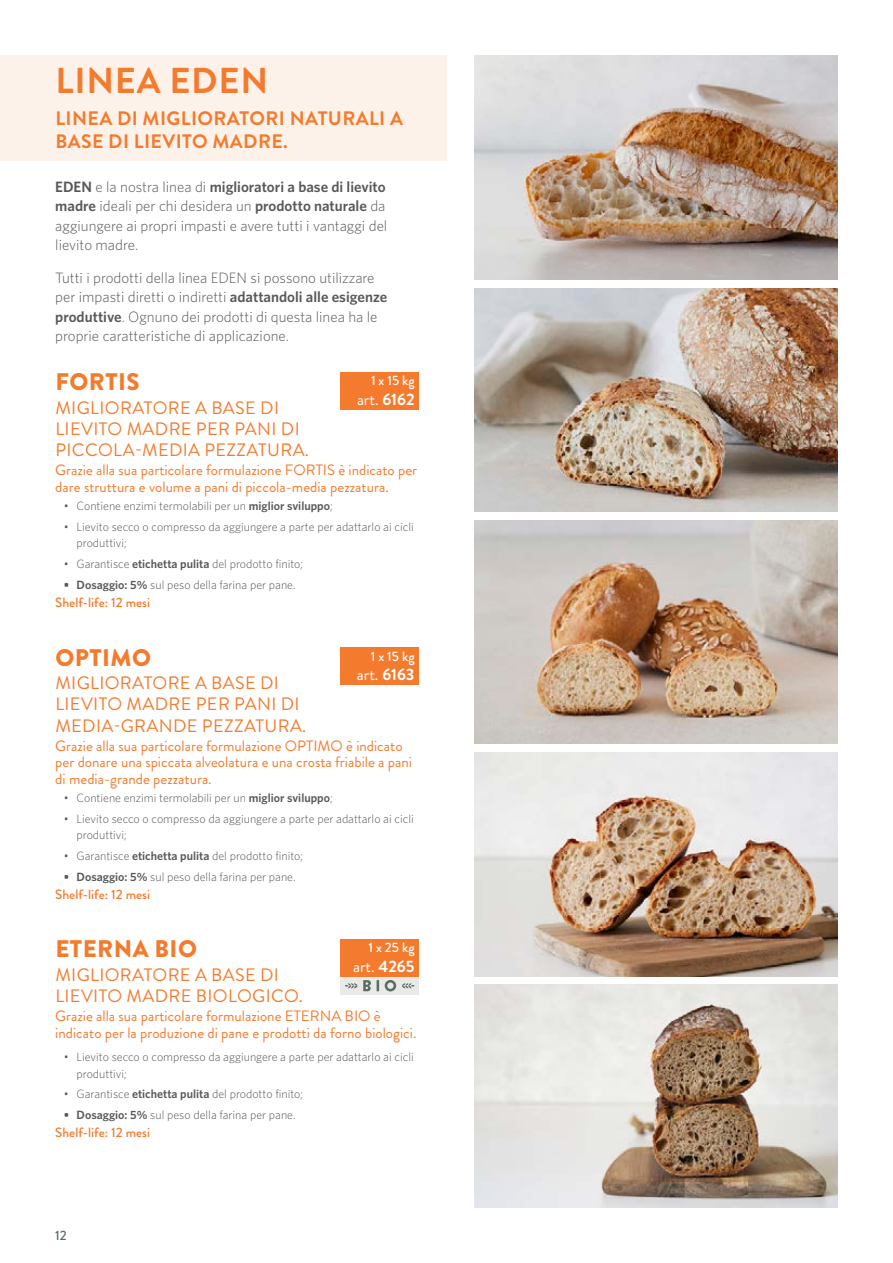
<style>
.page{position:relative;width:893px;height:1263px;background:#fff}
.page>*{position:absolute;margin:0;border:0;box-sizing:border-box;transform-origin:0 0}
.TITOLI_PARAGRAFO{font:700 36px "Brandon Grotesque";letter-spacing:.02em;color:#f47b2d}
.Nomi_prodotti{font:900 24px "Brandon Grotesque";letter-spacing:.02em;color:#f47b2d}
.TITOLI_PARAGRAFO-2{font:700 19.5px/23.4px "Brandon Grotesque";letter-spacing:.02em;color:#f47b2d}
.TITOLI_PARAGRAFO-3{font:18px "Brandon Grotesque";letter-spacing:.02em;color:#f47b2d}
.t1{font:16.5px "Brandon Grotesque";color:#fff}
.Paragrato-8pt_light{font:15px/16.5px "Brandon Grotesque";color:#f47b2d}
.Paragrafo{font:300 15px/19.5px "Whitney HTF";color:#57585a}
.Sottotitolo_prodotti{font:500 13.5px "Brandon Grotesque";color:#f47b2d}
.t2{font:500 13.5px "Brandon Grotesque";color:#fff}
.t3{font:500 13.5px "Brandon Grotesque";color:#5a6d61}
.t4{font:300 12px/16.5px "Whitney HTF";color:#57585a}
.s1{font-weight:600}
.s2{font-weight:700}
</style>
<div class="page">
<hr style="left:892px;top:0;width:1px;height:1263px;background:#774d0b">
<div style="left:0;top:55px;width:446px;height:105px;background:#fdf2ea"></div>
<img style="left:474px;top:288px;width:364px;height:224px">
<img style="left:474px;top:56px;width:364px;height:223px">
<img style="left:474px;top:520px;width:364px;height:224px">
<img style="left:474px;top:752px;width:364px;height:224px">
<img style="left:474px;top:984px;width:364px;height:223px">
<svg style="left:892px;top:440px;width:1px;height:408px"></svg>
<div style="left:341px;top:976px;width:78px;height:19px;background:#e9e9e9"></div>
<svg style="left:345px;top:980px;width:70px;height:11px"></svg>
<div style="left:341px;top:647px;width:78px;height:38px;background:#f47b2d"></div>
<div style="left:341px;top:939px;width:78px;height:37px;background:#f47b2d"></div>
<div style="left:341px;top:372px;width:78px;height:37px;background:#f47b2d"></div>
<p class="TITOLI_PARAGRAFO" style="left:56px;top:55px;width:214px">LINEA EDEN</p>
<p class="TITOLI_PARAGRAFO-2" style="left:55px;top:107px;width:349px">LINEA DI MIGLIORATORI NATURALI A<br>BASE DI LIEVITO MADRE.</p>
<p class="Paragrafo" style="left:55px;top:177px;width:333px"><span class="s1">EDEN</span> e la nostra linea di <span class="s1">miglioratori a base di lievito madre</span> ideali per chi desidera un <span class="s1">prodotto naturale</span> da aggiungere ai propri impasti e avere tutti i vantaggi del lievito madre.</p>
<p class="Paragrafo" style="left:55px;top:267px;width:333px">Tutti i prodotti della linea EDEN si possono utilizzare per impasti diretti o indiretti <span class="s1">adattandoli alle esigenze produttive</span>. Ognuno dei prodotti di questa linea ha le proprie caratteristiche di applicazione.</p>
<p class="Nomi_prodotti" style="left:55px;top:365px;width:86px">FORTIS</p>
<p class="TITOLI_PARAGRAFO-3" style="left:55px;top:395px;width:225px">MIGLIORATORE A BASE DI</p>
<p class="TITOLI_PARAGRAFO-3" style="left:55px;top:416px;width:246px">LIEVITO MADRE PER PANI DI</p>
<p class="TITOLI_PARAGRAFO-3" style="left:55px;top:438px;width:255px">PICCOLA-MEDIA PEZZATURA.</p>
<p class="t2" style="left:371px;top:371px;width:45px">1 x 15 kg</p>
<p class="t1" style="left:357px;top:388px;width:59px">art. <span class="s2">6162</span></p>
<p class="Paragrato-8pt_light" style="left:55px;top:462px;width:363px">Grazie alla sua particolare formulazione FORTIS è indicato per dare struttura e volume a pani di piccola-media pezzatura.</p>
<p class="t4" style="left:64px;top:497px;width:270px">• Contiene enzimi termolabili per un <span class="s1">miglior sviluppo</span>;</p>
<p class="t4" style="left:77px;top:518px;width:339px;text-indent:-13px">• Lievito secco o compresso da aggiungere a parte per adattarlo ai cicli produttivi;</p>
<p class="t4" style="left:64px;top:555px;width:241px">• Garantisce <span class="s1">etichetta pulita</span> del prodotto finito;</p>
<p class="t4" style="left:64px;top:576px;width:233px"><span class="s1">• Dosaggio: 5%</span> sul peso della farina per pane.</p>
<p class="Sottotitolo_prodotti" style="left:55px;top:593px;width:96px">Shelf-life: 12 mesi</p>
<p class="Nomi_prodotti" style="left:55px;top:640px;width:97px">OPTIMO</p>
<p class="TITOLI_PARAGRAFO-3" style="left:55px;top:670px;width:225px">MIGLIORATORE A BASE DI</p>
<p class="TITOLI_PARAGRAFO-3" style="left:55px;top:692px;width:246px">LIEVITO MADRE PER PANI DI</p>
<p class="TITOLI_PARAGRAFO-3" style="left:55px;top:713px;width:252px">MEDIA-GRANDE PEZZATURA.</p>
<p class="t2" style="left:371px;top:647px;width:45px">1 x 15 kg</p>
<p class="t1" style="left:357px;top:663px;width:59px">art. <span class="s2">6163</span></p>
<p class="Paragrato-8pt_light" style="left:55px;top:737px;width:358px">Grazie alla sua particolare formulazione OPTIMO è indicato per donare una spiccata alveolatura e una crosta friabile a pani di media-grande pezzatura.</p>
<p class="t4" style="left:64px;top:789px;width:270px">• Contiene enzimi termolabili per un <span class="s1">miglior sviluppo</span>;</p>
<p class="t4" style="left:77px;top:810px;width:339px;text-indent:-13px">• Lievito secco o compresso da aggiungere a parte per adattarlo ai cicli produttivi;</p>
<p class="t4" style="left:64px;top:847px;width:241px">• Garantisce <span class="s1">etichetta pulita</span> del prodotto finito;</p>
<p class="t4" style="left:64px;top:868px;width:233px"><span class="s1">• Dosaggio: 5%</span> sul peso della farina per pane.</p>
<p class="Sottotitolo_prodotti" style="left:55px;top:885px;width:96px">Shelf-life: 12 mesi</p>
<p class="Nomi_prodotti" style="left:55px;top:932px;width:143px">ETERNA BIO</p>
<p class="TITOLI_PARAGRAFO-3" style="left:55px;top:962px;width:225px">MIGLIORATORE A BASE DI</p>
<p class="TITOLI_PARAGRAFO-3" style="left:55px;top:983px;width:249px">LIEVITO MADRE BIOLOGICO.</p>
<p class="t2" style="left:369px;top:938px;width:48px">1 x 25 kg</p>
<p class="t1" style="left:353px;top:955px;width:63px">art. <span class="s2">4265</span></p>
<p class="Paragrato-8pt_light" style="left:55px;top:1008px;width:363px">Grazie alla sua particolare formulazione ETERNA BIO è indicato per la produzione di pane e prodotti da forno biologici.</p>
<p class="t4" style="left:77px;top:1048px;width:339px;text-indent:-13px">• Lievito secco o compresso da aggiungere a parte per adattarlo ai cicli produttivi;</p>
<p class="t4" style="left:64px;top:1086px;width:241px">• Garantisce <span class="s1">etichetta pulita</span> del prodotto finito;</p>
<p class="t4" style="left:64px;top:1106px;width:233px"><span class="s1">• Dosaggio: 5%</span> sul peso della farina per pane.</p>
<p class="Sottotitolo_prodotti" style="left:55px;top:1123px;width:96px">Shelf-life: 12 mesi</p>
<p class="t3" style="left:55px;top:1226px;width:13px">12</p>
</div>
